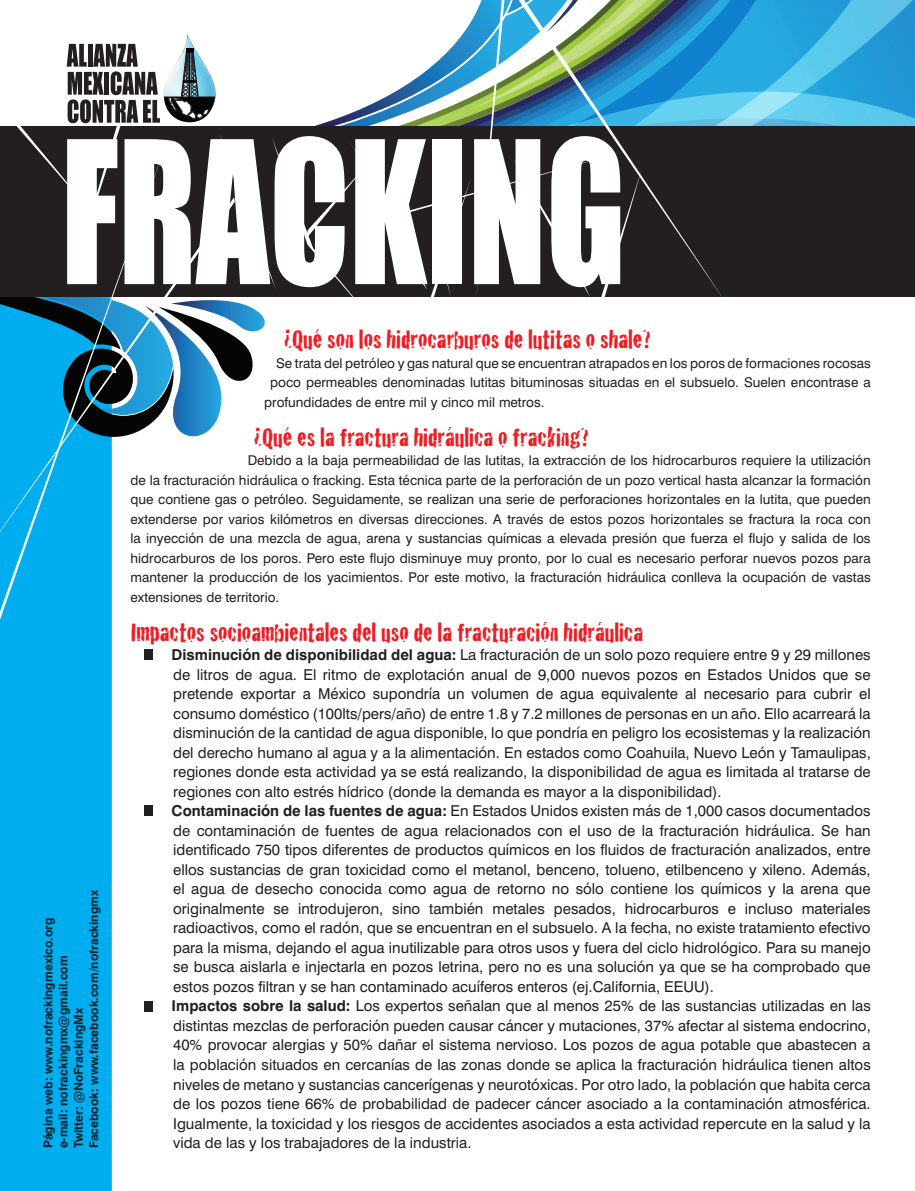
<style>
.page{position:relative;width:915px;height:1191px;background:#fff}
.page>*{position:absolute;margin:0;border:0;box-sizing:border-box;transform-origin:0 0}
.t1{font:27px "Cracked";color:#ee1d23}
.t2{font:15px/19.5px "Swiss 721 BT";color:#231f20}
.t3{font:13.5px/19.5px "Swiss 721 BT";color:#231f20;text-align:justify}
.t4{font:700 12.15px/15.1px "Swiss 721 BT";color:#000}
.s1{font-weight:700}
</style>
<div class="page">
<div style="left:0;top:829px;width:112px;height:362px;background:#00aeef"></div>
<svg style="left:0;top:452px;width:153px;height:377px;fill:#00aeef"></svg>
<svg style="left:0;top:0;width:914px;height:452px"></svg>
<div style="left:144px;top:649px;width:8px;height:11px;background:#231f20"></div>
<div style="left:144px;top:805px;width:8px;height:11px;background:#231f20"></div>
<div style="left:144px;top:1000px;width:8px;height:11px;background:#231f20"></div>
<p class="t4" style="left:40px;top:1148px;width:260px;rotate:-90deg">Página web: www.nofrackingmexico.org e-mail: nofrackingmx@gmail.com<br>Twitter: @NoFrackingMx<br>Facebook: www.facebook.com/nofrackingmx</p>
<h1 class="t1" style="left:283px;top:318px;width:368px">¿Qué son los hidrocarburos de lutitas o shale?</h1>
<p class="t3" style="left:276px;top:353px;width:596px">Se trata del petróleo y gas natural que se encuentran atrapados en los poros de formaciones rocosas</p>
<p class="t3" style="left:270px;top:372px;width:601px">poco permeables denominadas lutitas bituminosas situadas en el subsuelo. Suelen encontrase a</p>
<p class="t3" style="left:264px;top:392px;width:282px">profundidades de entre mil y cinco mil metros.</p>
<h1 class="t1" style="left:253px;top:416px;width:336px">¿Qué es la fractura hidráulica o fracking?</h1>
<p class="t3" style="left:130px;top:450px;width:741px;text-indent:117px">Debido a la baja permeabilidad de las lutitas, la extracción de los hidrocarburos requiere la utilización de la fracturación hidráulica o fracking. Esta técnica parte de la perforación de un pozo vertical hasta alcanzar la formación que contiene gas o petróleo. Seguidamente, se realizan una serie de perforaciones horizontales en la lutita, que pueden extenderse por varios kilómetros en diversas direcciones. A través de estos pozos horizontales se fractura la roca con la inyección de una mezcla de agua, arena y sustancias químicas a elevada presión que fuerza el flujo y salida de los hidrocarburos de los poros. Pero este flujo disminuye muy pronto, por lo cual es necesario perforar nuevos pozos para mantener la producción de los yacimientos. Por este motivo, la fracturación hidráulica conlleva la ocupación de vastas extensiones de territorio.</p>
<h1 class="t1" style="left:130px;top:611px;width:514px">Impactos socioambientales del uso de la fracturación hidráulica</h1>
<p class="t2" style="left:171px;top:645px;width:700px"><span class="s1">Disminución de disponibilidad del agua:</span> La fracturación de un solo pozo requiere entre 9 y 29 millones de litros de agua. El ritmo de explotación anual de 9,000 nuevos pozos en Estados Unidos que se pretende exportar a México supondría un volumen de agua equivalente al necesario para cubrir el consumo doméstico (100lts/pers/año) de entre 1.8 y 7.2 millones de personas en un año. Ello acarreará la disminución de la cantidad de agua disponible, lo que pondría en peligro los ecosistemas y la realización del derecho humano al agua y a la alimentación. En estados como Coahuila, Nuevo León y Tamaulipas, regiones donde esta actividad ya se está realizando, la disponibilidad de agua es limitada al tratarse de regiones con alto estrés hídrico (donde la demanda es mayor a la disponibilidad).<br><span class="s1">Contaminación de las fuentes de agua:</span> En Estados Unidos existen más de 1,000 casos documentados de contaminación de fuentes de agua relacionados con el uso de la fracturación hidráulica. Se han identificado 750 tipos diferentes de productos químicos en los fluidos de fracturación analizados, entre ellos sustancias de gran toxicidad como el metanol, benceno, tolueno, etilbenceno y xileno. Además, el agua de desecho conocida como agua de retorno no sólo contiene los químicos y la arena que originalmente se introdujeron, sino también metales pesados, hidrocarburos e incluso materiales radioactivos, como el radón, que se encuentran en el subsuelo. A la fecha, no existe tratamiento efectivo para la misma, dejando el agua inutilizable para otros usos y fuera del ciclo hidrológico. Para su manejo se busca aislarla e injectarla en pozos letrina, pero no es una solución ya que se ha comprobado que estos pozos filtran y se han contaminado acuíferos enteros (ej.California, EEUU).<br><span class="s1">Impactos sobre la salud:</span> Los expertos señalan que al menos 25% de las sustancias utilizadas en las distintas mezclas de perforación pueden causar cáncer y mutaciones, 37% afectar al sistema endocrino, 40% provocar alergias y 50% dañar el sistema nervioso. Los pozos de agua potable que abastecen a la población situados en cercanías de las zonas donde se aplica la fracturación hidráulica tienen altos niveles de metano y sustancias cancerígenas y neurotóxicas. Por otro lado, la población que habita cerca de los pozos tiene 66% de probabilidad de padecer cáncer asociado a la contaminación atmosférica.<br>Igualmente, la toxicidad y los riesgos de accidentes asociados a esta actividad repercute en la salud y la</p>
<p class="t2" style="left:173px;top:1132px;width:300px">vida de las y los trabajadores de la industria.</p>
</div>
